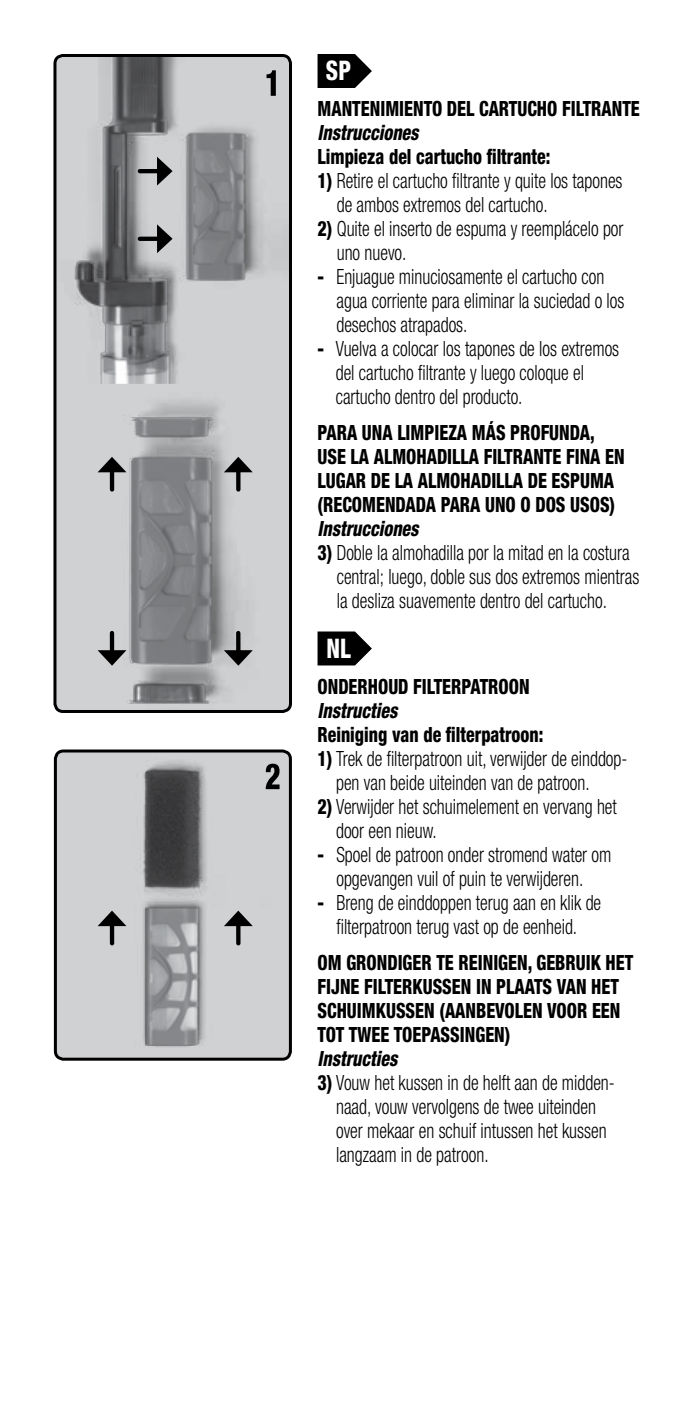
<style>
.page{position:relative;width:694px;height:1404px;background:#fff}
.page>*{position:absolute;margin:0;border:0;box-sizing:border-box;transform-origin:0 0}
.t1{font:800 condensed 27px "Helvetica Neue";color:#fff;scale:.85 1}
.t2{font:300 condensed 21px/24px "Helvetica Neue";color:#000;scale:.85 1}
.t3{font:800 condensed 21px/24px "Helvetica Neue";color:#000;scale:.85 1}
.t4{font:italic 800 condensed 21px "Helvetica Neue";color:#000;scale:.85 1}
.s1{font-weight:800}
</style>
<div class="page">
<svg style="left:317px;top:54px;width:54px;height:34px;background:#262626"></svg>
<svg style="left:317px;top:632px;width:54px;height:33px;background:#252525"></svg>
<img style="left:57px;top:58px;width:231px;height:328px">
<div style="left:55px;top:384px;width:235px;height:328px;background:#cfd1d2;border-radius:8px"></div>
<img style="left:97px;top:401px;width:156px;height:303px">
<div style="left:55px;top:751px;width:235px;height:308px;background:#cfd1d2;border-radius:8px"></div>
<img style="left:97px;top:761px;width:177px;height:286px">
<div style="left:54px;top:750px;width:238px;height:311px;border:3px solid #000;border-radius:8px"></div>
<hr style="left:140px;top:169px;width:20px;height:4px;background:#000">
<svg style="left:157px;top:157px;width:15px;height:29px"></svg>
<hr style="left:140px;top:237px;width:20px;height:4px;background:#000">
<svg style="left:157px;top:224px;width:15px;height:29px"></svg>
<hr style="left:110px;top:469px;width:4px;height:21px;background:#000">
<svg style="left:97px;top:457px;width:29px;height:15px"></svg>
<hr style="left:110px;top:923px;width:4px;height:20px;background:#000">
<svg style="left:97px;top:911px;width:29px;height:15px"></svg>
<svg style="left:236px;top:633px;width:4px;height:17px"></svg>
<svg style="left:224px;top:650px;width:28px;height:16px"></svg>
<svg style="left:236px;top:472px;width:4px;height:18px"></svg>
<svg style="left:224px;top:457px;width:28px;height:15px"></svg>
<svg style="left:236px;top:926px;width:4px;height:17px"></svg>
<svg style="left:224px;top:911px;width:28px;height:15px"></svg>
<hr style="left:110px;top:633px;width:4px;height:21px;background:#000">
<svg style="left:97px;top:650px;width:29px;height:16px"></svg>
<div style="left:53px;top:54px;width:239px;height:659px;border:3px solid #000;border-radius:8px"></div>
<svg style="left:266px;top:70px;width:9px;height:26px"></svg>
<svg style="left:265px;top:764px;width:14px;height:25px"></svg>
<p class="t1" style="left:326px;top:54px;width:31px">SP</p>
<p class="t3" style="left:317px;top:96px;width:380px">MANTENIMIENTO DEL CARTUCHO FILTRANTE</p>
<p class="t4" style="left:317px;top:120px;width:120px">Instrucciones</p>
<p class="t3" style="left:317px;top:144px;width:275px">Limpieza del cartucho filtrante:</p>
<p class="t2" style="left:336px;top:169px;width:337px;text-indent:-19px"><span class="s1">1)</span> Retire el cartucho filtrante y quite los tapones de ambos extremos del cartucho.</p>
<p class="t2" style="left:336px;top:217px;width:338px;text-indent:-19px"><span class="s1">2)</span> Quite el inserto de espuma y reemplácelo por uno nuevo.</p>
<p class="t2" style="left:336px;top:265px;width:340px;text-indent:-19px"><span class="s1">-</span> Enjuague minuciosamente el cartucho con agua corriente para eliminar la suciedad o los desechos atrapados.</p>
<p class="t2" style="left:335px;top:337px;width:335px;text-indent:-18px"><span class="s1">-</span> Vuelva a colocar los tapones de los extremos del cartucho filtrante y luego coloque el cartucho dentro del producto.</p>
<p class="t3" style="left:317px;top:420px;width:362px">PARA UNA LIMPIEZA MÁS PROFUNDA, USE LA ALMOHADILLA FILTRANTE FINA EN LUGAR DE LA ALMOHADILLA DE ESPUMA (RECOMENDADA PARA UNO O DOS USOS)</p>
<p class="t4" style="left:317px;top:516px;width:120px">Instrucciones</p>
<p class="t2" style="left:336px;top:541px;width:357px;text-indent:-19px"><span class="s1">3)</span> Doble la almohadilla por la mitad en la costura central; luego, doble sus dos extremos mientras la desliza suavemente dentro del cartucho.</p>
<p class="t1" style="left:326px;top:632px;width:30px">NL</p>
<p class="t3" style="left:317px;top:674px;width:251px">ONDERHOUD FILTERPATROON</p>
<p class="t4" style="left:317px;top:697px;width:95px">Instructies</p>
<p class="t3" style="left:317px;top:722px;width:267px">Reiniging van de filterpatroon:</p>
<p class="t2" style="left:336px;top:746px;width:344px;text-indent:-19px"><span class="s1">1)</span> Trek de filterpatroon uit, verwijder de einddop&shy;pen van beide uiteinden van de patroon.</p>
<p class="t2" style="left:336px;top:794px;width:331px;text-indent:-19px"><span class="s1">2)</span> Verwijder het schuimelement en vervang het door een nieuw.</p>
<p class="t2" style="left:317px;top:842px;width:347px;text-align:center"><span class="s1">-</span> Spoel de patroon onder stromend water om opgevangen vuil of puin te verwijderen.</p>
<p class="t2" style="left:317px;top:890px;width:335px;text-align:center"><span class="s1">-</span> Breng de einddoppen terug aan en klik de filterpatroon terug vast op de eenheid.</p>
<p class="t3" style="left:317px;top:950px;width:373px">OM GRONDIGER TE REINIGEN, GEBRUIK HET FIJNE FILTERKUSSEN IN PLAATS VAN HET SCHUIMKUSSEN (AANBEVOLEN VOOR EEN TOT TWEE TOEPASSINGEN)</p>
<p class="t4" style="left:317px;top:1045px;width:95px">Instructies</p>
<p class="t2" style="left:336px;top:1070px;width:329px;text-indent:-19px"><span class="s1">3)</span> Vouw het kussen in de helft aan de midden&shy;naad, vouw vervolgens de twee uiteinden over mekaar en schuif intussen het kussen langzaam in de patroon.</p>
</div>
